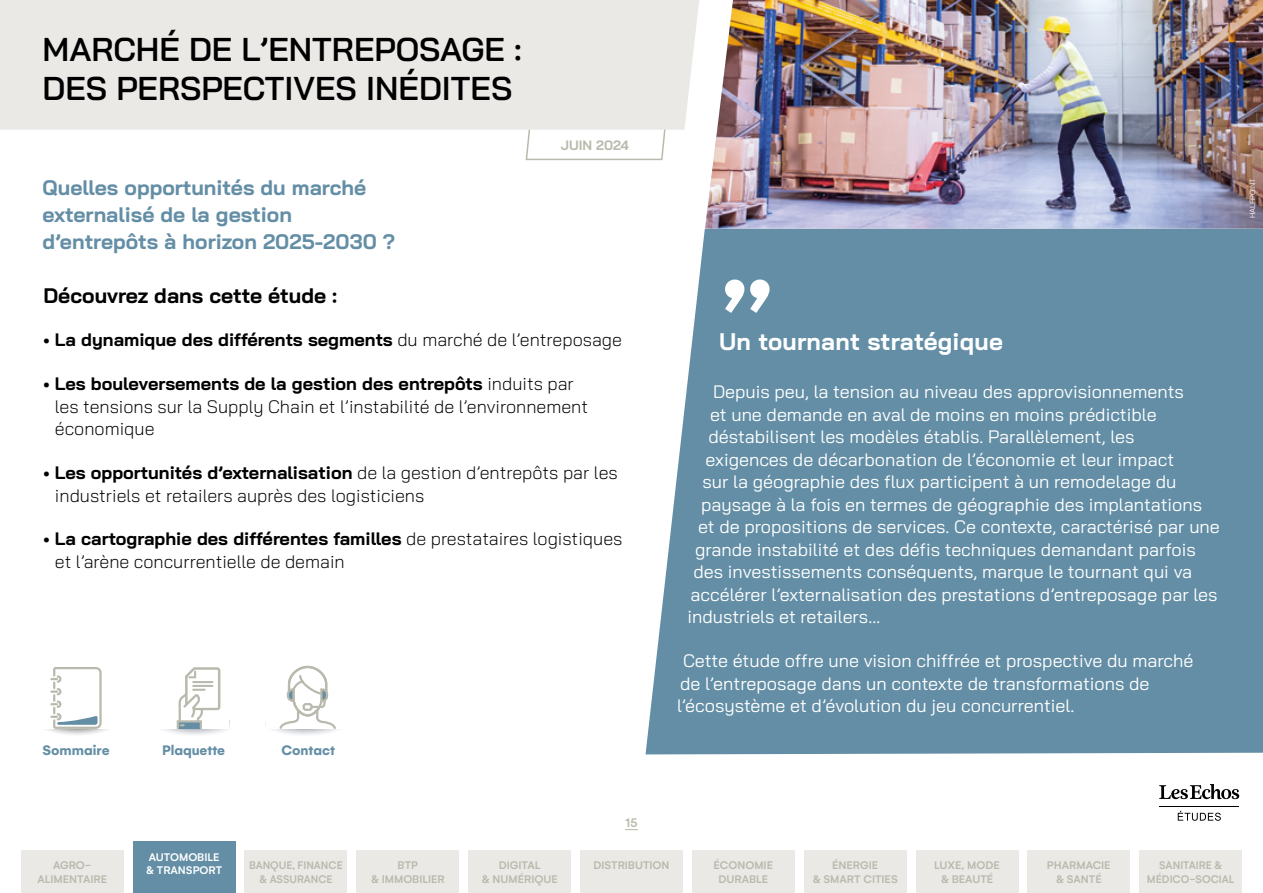
<style>
.page{position:relative;width:1263px;height:893px;background:#fff}
.page>*{position:absolute;margin:0;border:0;box-sizing:border-box;transform-origin:0 0}
.t1{font:600 33px/39px "Bai Jamjuree";color:#000}
.t2{font:700 24px "Bai Jamjuree";letter-spacing:.01em;color:#fff}
.t3{font:700 21px/27px "Bai Jamjuree";color:#638ea5}
.t4{font:700 21px "Bai Jamjuree";color:#000}
.t5{font:18px/22.5px "Bai Jamjuree";color:#fff}
.t6{font:300 18px/22.5px "Bai Jamjuree";color:#000}
.t7{font:700 18px "Bai Jamjuree";color:#000}
.t8{font:700 14.85px "Gelion";color:#638ea5}
.t9{font:700 13.5px "Bai Jamjuree";color:#b9baad}
.t10{font:500 13.5px "Gelion";color:#b9baad}
.t11{font:500 12px/13.5px "Gelion";color:#b9baad;text-align:center}
.t12{font:500 12px/13.5px "Gelion";color:#b9baad;text-align:center;scale:.95 1}
.t13{font:500 12px/13.5px "Gelion";color:#b9baad;text-align:center;scale:.96 1}
.t14{font:500 12px/13.5px "Gelion";color:#fff}
.t15{font:7.5px "Bai Jamjuree";color:#fff}
.s1{font-weight:300}
.s2{font-weight:700}
</style>
<div class="page">
<div style="left:580px;top:850px;width:102px;height:43px;background:#eae9e6"></div>
<hr style="left:1159px;top:806px;width:80px;height:1px;background:#000">
<svg style="left:1159px;top:784px;width:80px;height:15px"></svg>
<svg style="left:1178px;top:811px;width:43px;height:10px"></svg>
<svg style="left:625px;top:829px;width:13px;height:1px"></svg>
<div style="left:21px;top:850px;width:102px;height:43px;background:#eae9e6"></div>
<div style="left:692px;top:850px;width:102px;height:43px;background:#eae9e6"></div>
<div style="left:804px;top:850px;width:102px;height:43px;background:#eae9e6"></div>
<div style="left:916px;top:850px;width:102px;height:43px;background:#eae9e6"></div>
<div style="left:1028px;top:850px;width:102px;height:43px;background:#eae9e6"></div>
<div style="left:1140px;top:850px;width:102px;height:43px;background:#eae9e6"></div>
<div style="left:133px;top:842px;width:102px;height:51px;background:#638ea5"></div>
<div style="left:245px;top:850px;width:102px;height:43px;background:#eae9e6"></div>
<div style="left:357px;top:850px;width:102px;height:43px;background:#eae9e6"></div>
<div style="left:469px;top:850px;width:102px;height:43px;background:#eae9e6"></div>
<div style="left:645px;top:229px;width:618px;height:525px;background:#638ea5"></div>
<svg style="left:725px;top:279px;width:44px;height:34px"></svg>
<img style="left:705px;top:0;width:558px;height:229px">
<svg style="left:525px;top:130px;width:141px;height:31px"></svg>
<div style="left:0;top:0;width:699px;height:130px;background:#eae9e6"></div>
<svg style="left:273px;top:665px;width:64px;height:70px"></svg>
<svg style="left:163px;top:667px;width:64px;height:68px"></svg>
<svg style="left:46px;top:667px;width:62px;height:68px"></svg>
<h1 class="t1" style="left:43px;top:30px;width:481px">MARCHÉ DE L’ENTREPOSAGE :<br>DES PERSPECTIVES INÉDITES</h1>
<p class="t3" style="left:43px;top:174px;width:354px">Quelles opportunités du marché externalisé de la gestion d’entrepôts à horizon 2025-2030 ?</p>
<p class="t9" style="left:561px;top:138px;width:70px">JUIN 2024</p>
<p class="t4" style="left:44px;top:283px;width:295px">Découvrez dans cette étude :</p>
<p class="t7" style="left:44px;top:330px;width:580px">• La dynamique des différents segments <span class="s1">du marché de l’entreposage</span></p>
<p class="t6" style="left:55px;top:373px;width:535px;text-indent:-11px"><span class="s2">• Les bouleversements de la gestion des entrepôts</span> induits par les tensions sur la Supply Chain et l’instabilité de l’environnement économique</p>
<p class="t6" style="left:55px;top:461px;width:564px;text-indent:-11px"><span class="s2">• Les opportunités d’externalisation</span> de la gestion d’entrepôts par les industriels et retailers auprès des logisticiens</p>
<p class="t6" style="left:55px;top:528px;width:569px;text-indent:-11px"><span class="s2">• La cartographie des différentes familles</span> de prestataires logistiques et l’arène concurrentielle de demain</p>
<p class="t8" style="left:43px;top:741px;width:68px">Sommaire</p>
<p class="t8" style="left:162px;top:741px;width:65px">Plaquette</p>
<p class="t8" style="left:282px;top:741px;width:55px">Contact</p>
<p class="t15" style="left:1246px;top:218px;width:41px;rotate:-90deg">HALFPOINT</p>
<h2 class="t2" style="left:719px;top:328px;width:285px">Un tournant stratégique</h2>
<p class="t5" style="left:713px;top:381px;width:472px">Depuis peu, la tension au niveau des approvisionnements</p>
<p class="t5" style="left:710px;top:403px;width:448px">et une demande en aval de moins en moins prédictible</p>
<p class="t5" style="left:708px;top:426px;width:427px">déstabilisent les modèles établis. Parallèlement, les</p>
<p class="t5" style="left:705px;top:448px;width:470px">exigences de décarbonation de l’économie et leur impact</p>
<p class="t5" style="left:702px;top:471px;width:475px">sur la géographie des flux participent à un remodelage du</p>
<p class="t5" style="left:701px;top:493px;width:503px">paysage à la fois en termes de géographie des implantations</p>
<p class="t5" style="left:698px;top:516px;width:523px">et de propositions de services. Ce contexte, caractérisé par une</p>
<p class="t5" style="left:695px;top:538px;width:502px">grande instabilité et des défis techniques demandant parfois</p>
<p class="t5" style="left:693px;top:561px;width:500px">des investissements conséquents, marque le tournant qui va</p>
<p class="t5" style="left:690px;top:583px;width:528px">accélérer l’externalisation des prestations d’entreposage par les</p>
<p class="t5" style="left:687px;top:606px;width:194px">industriels et retailers…</p>
<p class="t5" style="left:677px;top:649px;width:518px;text-indent:6px">Cette étude offre une vision chiffrée et prospective du marché de l’entreposage dans un contexte de transformations de l’écosystème et d’évolution du jeu concurrentiel.</p>
<p class="t10" style="left:625px;top:814px;width:14px">15</p>
<p class="t14" style="left:146px;top:850px;width:78px">AUTOMOBILE &amp; TRANSPORT</p>
<p class="t12" style="left:249px;top:858px;width:100px">BANQUE, FINANCE &amp; ASSURANCE</p>
<p class="t11" style="left:371px;top:858px;width:76px">BTP<br>&amp; IMMOBILIER</p>
<p class="t11" style="left:481px;top:858px;width:78px">DIGITAL<br>&amp; NUMÉRIQUE</p>
<p class="t11" style="left:37px;top:858px;width:71px">AGRO-<br>ALIMENTAIRE</p>
<p class="t11" style="left:713px;top:858px;width:61px">ÉCONOMIE<br>DURABLE</p>
<p class="t11" style="left:812px;top:858px;width:87px">ÉNERGIE<br>&amp; SMART CITIES</p>
<p class="t11" style="left:934px;top:858px;width:67px">LUXE, MODE &amp; BEAUTÉ</p>
<p class="t11" style="left:1047px;top:858px;width:65px">PHARMACIE &amp; SANTÉ</p>
<p class="t13" style="left:1147px;top:858px;width:93px">SANITAIRE &amp;<br>MÉDICO-SOCIAL</p>
<p class="t11" style="left:593px;top:858px;width:78px">DISTRIBUTION</p>
</div>
